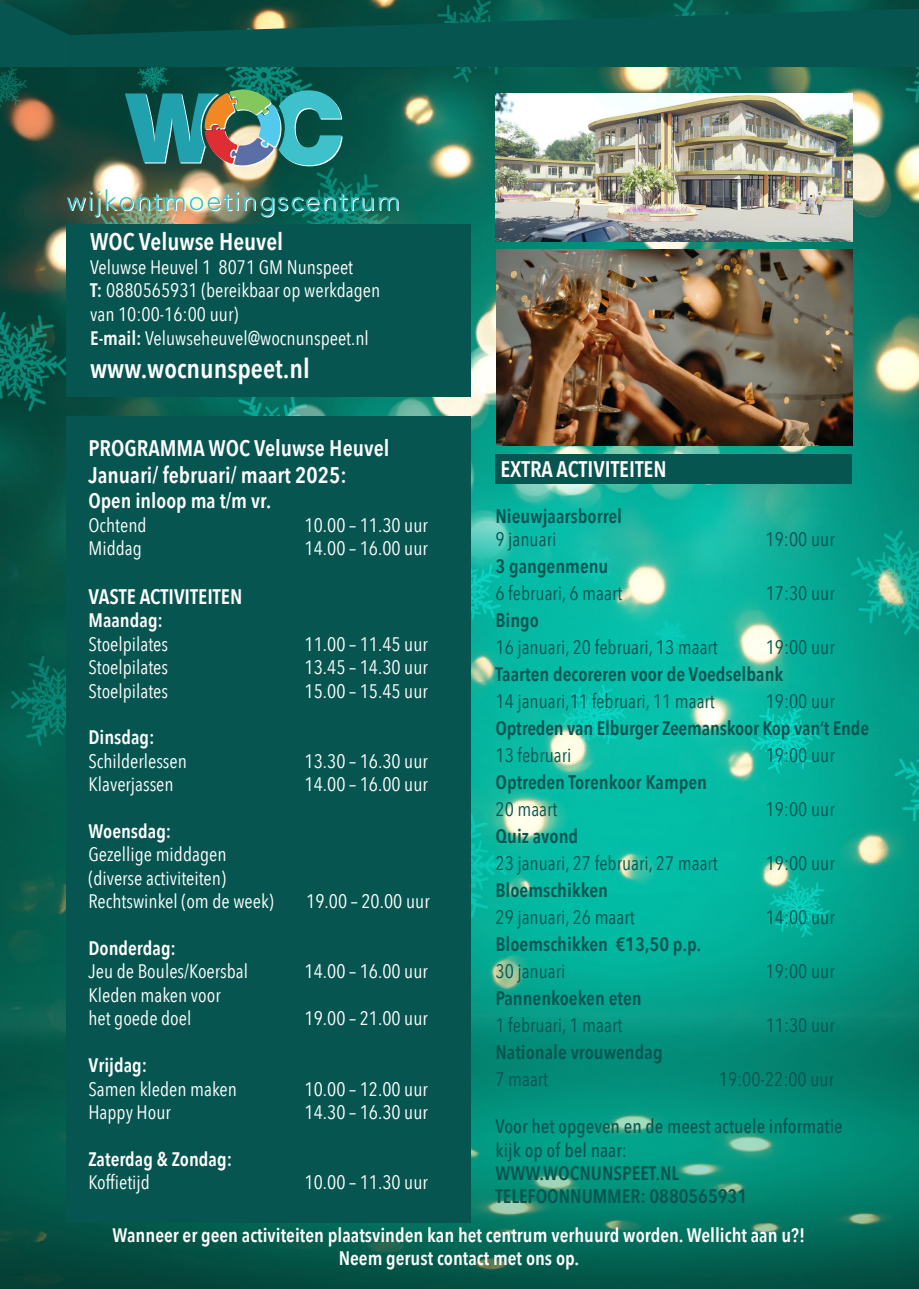
<style>
.page{position:relative;width:919px;height:1289px;background:#fff}
.page>*{position:absolute;margin:0;border:0;box-sizing:border-box;transform-origin:0 0}
.t1{font:600 27px "Avenir Next Condensed";color:#fff}
.t2{font:600 24px "Avenir Next Condensed";color:#fff}
.t3{font:600 22.5px "Avenir Next Condensed";color:#fff}
.t4{font:600 21px "Avenir Next Condensed";color:#fff}
.t5{font:19.5px "Avenir Next Condensed";color:#fff}
.t6{font:600 19.5px/27px "Avenir Next Condensed";color:#065551}
.t7{font:19.5px "Avenir Next Condensed";color:#065551}
.t8{font:600 19.5px "Avenir Next Condensed";color:#fff}
.t9{font:500 19.5px "Avenir Next Condensed";color:#065551}
.s1{font-weight:600}
.s2{font-weight:400}
</style>
<div class="page">
<img style="left:0;top:0;width:918px;height:1288px">
<div style="left:67px;top:224px;width:404px;height:172px;background:#065551"></div>
<img style="left:495px;top:94px;width:357px;height:147px">
<svg style="left:70px;top:9px;width:848px;height:58px;background:#08544e"></svg>
<svg style="left:0;top:0;width:70px;height:67px;background:#05514b"></svg>
<img style="left:67px;top:189px;width:331px;height:28px">
<svg style="left:125px;top:89px;width:217px;height:77px;background:#478a85"></svg>
<div style="left:67px;top:416px;width:404px;height:806px;background:#065551"></div>
<div style="left:495px;top:454px;width:356px;height:30px;background:#065551"></div>
<img style="left:496px;top:250px;width:356px;height:195px">
<p class="t2" style="left:90px;top:221px;width:194px">WOC Veluwse Heuvel</p>
<p class="t5" style="left:90px;top:250px;width:264px">Veluwse Heuvel 1 8071 GM Nunspeet</p>
<p class="t5" style="left:90px;top:274px;width:292px"><span class="s1">T:</span> 0880565931 (bereikbaar op werkdagen</p>
<p class="t5" style="left:90px;top:297px;width:149px">van 10:00-16:00 uur)</p>
<p class="t5" style="left:90px;top:321px;width:280px"><span class="s1">E-mail:</span> Veluwseheuvel@wocnunspeet.nl</p>
<p class="t1" style="left:90px;top:345px;width:221px">www.wocnunspeet.nl</p>
<p class="t3" style="left:88px;top:429px;width:302px">PROGRAMMA WOC Veluwse Heuvel</p>
<p class="t3" style="left:88px;top:456px;width:260px">Januari/ februari/ maart 2025:</p>
<p class="t4" style="left:88px;top:483px;width:184px">Open inloop ma t/m vr.</p>
<p class="t5" style="left:88px;top:508px;width:60px">Ochtend</p>
<p class="t5" style="left:304px;top:508px;width:125px">10.00 – 11.30 uur</p>
<p class="t5" style="left:88px;top:531px;width:55px">Middag</p>
<p class="t5" style="left:304px;top:531px;width:125px">14.00 – 16.00 uur</p>
<p class="t4" style="left:88px;top:578px;width:155px">VASTE ACTIVITEITEN</p>
<p class="t8" style="left:88px;top:603px;width:76px">Maandag:</p>
<p class="t5" style="left:88px;top:627px;width:81px">Stoelpilates</p>
<p class="t5" style="left:304px;top:627px;width:125px">11.00 – 11.45 uur</p>
<p class="t5" style="left:88px;top:650px;width:81px">Stoelpilates</p>
<p class="t5" style="left:304px;top:650px;width:125px">13.45 – 14.30 uur</p>
<p class="t5" style="left:88px;top:674px;width:81px">Stoelpilates</p>
<p class="t5" style="left:304px;top:674px;width:125px">15.00 – 15.45 uur</p>
<p class="t8" style="left:88px;top:720px;width:68px">Dinsdag:</p>
<p class="t5" style="left:88px;top:744px;width:100px">Schilderlessen</p>
<p class="t5" style="left:304px;top:744px;width:125px">13.30 – 16.30 uur</p>
<p class="t5" style="left:88px;top:767px;width:87px">Klaverjassen</p>
<p class="t5" style="left:304px;top:767px;width:125px">14.00 – 16.00 uur</p>
<p class="t8" style="left:88px;top:814px;width:84px">Woensdag:</p>
<p class="t5" style="left:88px;top:837px;width:139px">Gezellige middagen</p>
<p class="t5" style="left:88px;top:861px;width:139px">(diverse activiteiten)</p>
<p class="t5" style="left:88px;top:884px;width:187px">Rechtswinkel (om de week)</p>
<p class="t5" style="left:306px;top:884px;width:125px">19.00 – 20.00 uur</p>
<p class="t8" style="left:88px;top:931px;width:89px">Donderdag:</p>
<p class="t5" style="left:88px;top:954px;width:161px">Jeu de Boules/Koersbal</p>
<p class="t5" style="left:304px;top:954px;width:125px">14.00 – 16.00 uur</p>
<p class="t5" style="left:88px;top:978px;width:134px">Kleden maken voor</p>
<p class="t5" style="left:88px;top:1001px;width:104px">het goede doel</p>
<p class="t5" style="left:304px;top:1001px;width:125px">19.00 – 21.00 uur</p>
<p class="t8" style="left:88px;top:1048px;width:60px">Vrijdag:</p>
<p class="t5" style="left:88px;top:1071px;width:150px">Samen kleden maken</p>
<p class="t5" style="left:304px;top:1071px;width:125px">10.00 – 12.00 uur</p>
<p class="t5" style="left:88px;top:1095px;width:84px">Happy Hour</p>
<p class="t5" style="left:304px;top:1095px;width:125px">14.30 – 16.30 uur</p>
<p class="t8" style="left:88px;top:1141px;width:145px">Zaterdag &amp; Zondag:</p>
<p class="t5" style="left:88px;top:1165px;width:63px">Koffietijd</p>
<p class="t5" style="left:304px;top:1165px;width:125px">10.00 – 11.30 uur</p>
<p class="t3" style="left:500px;top:449px;width:168px">EXTRA ACTIVITEITEN</p>
<p class="t6" style="left:495px;top:501px;width:128px">Nieuwjaarsborrel</p>
<p class="t7" style="left:495px;top:522px;width:62px">9 januari</p>
<p class="t7" style="left:765px;top:522px;width:71px">19:00 uur</p>
<p class="t6" style="left:495px;top:552px;width:114px">3 gangenmenu</p>
<p class="t7" style="left:495px;top:576px;width:128px">6 februari, 6 maart</p>
<p class="t7" style="left:765px;top:576px;width:71px">17:30 uur</p>
<p class="t6" style="left:495px;top:606px;width:45px">Bingo</p>
<p class="t7" style="left:495px;top:630px;width:224px">16 januari, 20 februari, 13 maart</p>
<p class="t7" style="left:765px;top:630px;width:71px">19:00 uur</p>
<p class="t6" style="left:495px;top:660px;width:289px">Taarten decoreren voor de Voedselbank</p>
<p class="t7" style="left:495px;top:684px;width:221px">14 januari,11 februari, 11 maart</p>
<p class="t6" style="left:495px;top:687px;width:375px;text-indent:270px"><span class="s2">19:00 uur<br></span>Optreden van Elburger Zeemanskoor Kop van’t Ende<br><span class="s2">13 februari</span></p>
<p class="t7" style="left:765px;top:738px;width:71px">19:00 uur</p>
<p class="t6" style="left:495px;top:768px;width:213px">Optreden Torenkoor Kampen<br><span class="s2">20 maart</span></p>
<p class="t7" style="left:765px;top:792px;width:71px">19:00 uur</p>
<p class="t6" style="left:495px;top:822px;width:84px">Quiz avond</p>
<p class="t7" style="left:495px;top:846px;width:224px">23 januari, 27 februari, 27 maart</p>
<p class="t7" style="left:765px;top:846px;width:71px">19:00 uur</p>
<p class="t6" style="left:495px;top:876px;width:114px">Bloemschikken</p>
<p class="t7" style="left:495px;top:900px;width:141px">29 januari, 26 maart</p>
<p class="t7" style="left:765px;top:900px;width:71px">14:00 uur</p>
<p class="t6" style="left:495px;top:930px;width:207px">Bloemschikken €13,50 p.p.<br><span class="s2">30 januari</span></p>
<p class="t7" style="left:765px;top:954px;width:71px">19:00 uur</p>
<p class="t6" style="left:495px;top:984px;width:148px">Pannenkoeken eten<br><span class="s2">1 februari, 1 maart</span></p>
<p class="t7" style="left:765px;top:1008px;width:71px">11:30 uur</p>
<p class="t6" style="left:495px;top:1038px;width:169px">Nationale vrouwendag<br><span class="s2">7 maart</span></p>
<p class="t7" style="left:718px;top:1062px;width:117px">19:00-22:00 uur</p>
<p class="t9" style="left:495px;top:1114px;width:349px">Voor het opgeven en de meest actuele informatie</p>
<p class="t9" style="left:495px;top:1137px;width:133px">kijk op of bel naar:</p>
<p class="t6" style="left:495px;top:1159px;width:185px">WWW.WOCNUNSPEET.NL</p>
<p class="t6" style="left:495px;top:1182px;width:253px">TELEFOONNUMMER: 0880565931</p>
<p class="t8" style="left:112px;top:1217px;width:694px">Wanneer er geen activiteiten plaatsvinden kan het centrum verhuurd worden. Wellicht aan u?!</p>
<p class="t8" style="left:339px;top:1241px;width:242px">Neem gerust contact met ons op.</p>
</div>
